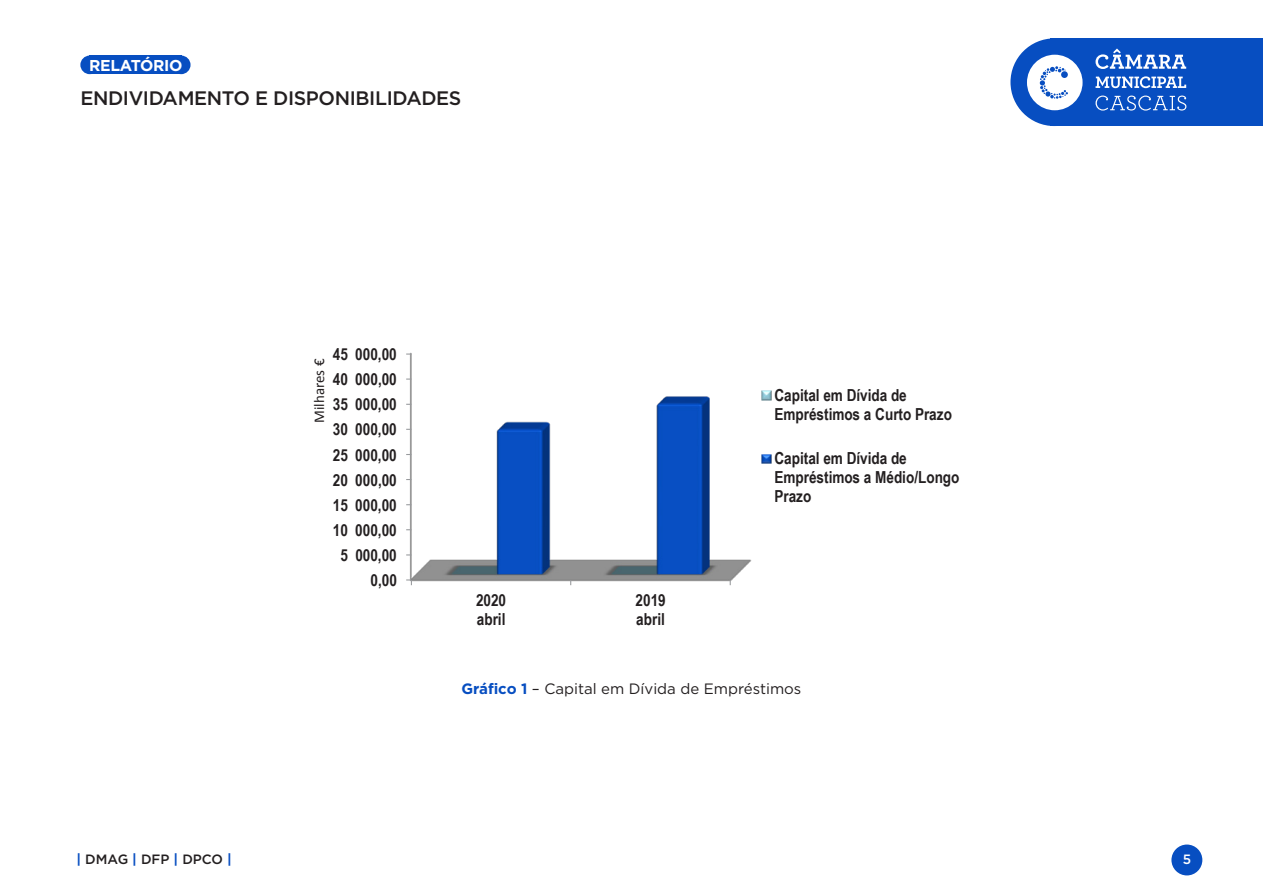
<style>
.page{position:relative;width:1263px;height:893px;background:#fff}
.page>*{position:absolute;margin:0;border:0;box-sizing:border-box;transform-origin:0 0}
.t1{font:500 19.5px "Gotham";letter-spacing:-.02em;color:#231f20}
.t2{font:700 16.65px "Arial Narrow";color:#231f20}
.t3{font:700 16.5px/18.9px "Arial Narrow";color:#231f20}
.t4{font:700 15.75px "Gotham";letter-spacing:-.02em;color:#fff}
.texto{font:15px "Gotham";color:#231f20}
.t5{font:15px "Calibri";color:#231f20}
.t6{font:500 13.5px "Gotham";color:#231f20}
.t7{font:500 13.5px "Gotham";color:#fff}
.s1{font-weight:700;color:#074ec1}
</style>
<div class="page">
<div style="left:1171px;top:844px;width:31px;height:31px;background:#074ec1;border-radius:50%"></div>
<div style="left:1051px;top:38px;width:212px;height:88px;background:#074ec1"></div>
<div style="left:1010px;top:38px;width:88px;height:88px;background:#074ec1;border-radius:50%"></div>
<div style="left:89px;top:56px;width:92px;height:18px;background:#074ec1"></div>
<div style="left:80px;top:56px;width:19px;height:18px;background:#074ec1;border-radius:50%"></div>
<div style="left:172px;top:56px;width:19px;height:18px;background:#074ec1;border-radius:50%"></div>
<svg style="left:1095px;top:49px;width:91px;height:20px"></svg>
<svg style="left:1095px;top:96px;width:91px;height:15px"></svg>
<svg style="left:1095px;top:76px;width:91px;height:12px"></svg>
<svg style="left:1027px;top:55px;width:55px;height:55px"></svg>
<img style="left:408px;top:352px;width:344px;height:231px">
<svg style="left:406px;top:579px;width:6px;height:6px"></svg>
<svg style="left:762px;top:391px;width:9px;height:9px"></svg>
<svg style="left:762px;top:454px;width:9px;height:9px"></svg>
<p class="t4" style="left:89px;top:55px;width:95px">RELATÓRIO</p>
<p class="t1" style="left:80px;top:85px;width:383px">ENDIVIDAMENTO E DISPONIBILIDADES</p>
<p class="t5" style="left:310px;top:423px;width:66px;rotate:-90deg">Milhares €</p>
<p class="t3" style="left:333px;top:344px;width:65px">45 000,00</p>
<p class="t2" style="left:333px;top:367px;width:65px">40 000,00</p>
<p class="t3" style="left:333px;top:394px;width:65px">35 000,00</p>
<p class="t3" style="left:333px;top:419px;width:65px">30 000,00</p>
<p class="t3" style="left:333px;top:444px;width:65px">25 000,00</p>
<p class="t2" style="left:333px;top:467px;width:65px">20 000,00</p>
<p class="t3" style="left:333px;top:495px;width:65px">15 000,00</p>
<p class="t3" style="left:333px;top:520px;width:65px">10 000,00</p>
<p class="t3" style="left:340px;top:545px;width:58px">5 000,00</p>
<p class="t2" style="left:370px;top:568px;width:28px">0,00</p>
<p class="t3" style="left:476px;top:590px;width:32px">2020 abril</p>
<p class="t3" style="left:635px;top:590px;width:32px">2019 abril</p>
<p class="t3" style="left:774px;top:385px;width:179px">Capital em Dívida de<br>Empréstimos a Curto Prazo</p>
<p class="t2" style="left:774px;top:446px;width:134px">Capital em Dívida de</p>
<p class="t3" style="left:774px;top:467px;width:187px">Empréstimos a Médio/Longo<br>Prazo</p>
<p class="texto" style="left:461px;top:679px;width:341px"><span class="s1">Gráfico 1</span> – Capital em Dívida de Empréstimos</p>
<p class="t6" style="left:77px;top:850px;width:157px"><span class="s1">|</span> DMAG <span class="s1">|</span> DFP <span class="s1">|</span> DPCO <span class="s1">|</span></p>
<p class="t7" style="left:1183px;top:850px;width:10px">5</p>
</div>
